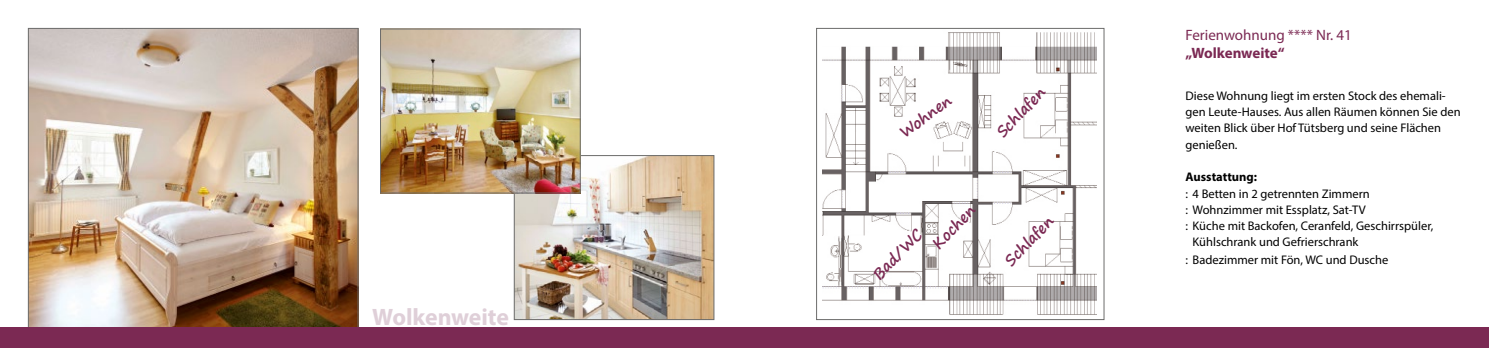
<style>
.page{position:relative;width:1489px;height:348px;background:#fff}
.page>*{position:absolute;margin:0;border:0;box-sizing:border-box;transform-origin:0 0}
.t1{font:700 23.75px "Myriad Pro";letter-spacing:-.005em;color:#dfcfd8}
.t2{font:700 15px/21.4px "Segoe Print";color:#7b2953}
.t3{font:15px "Myriad Pro";color:#7b2953}
.t4{font:700 15px "Myriad Pro";color:#7b2953}
.t5{font:12.5px/16.2px "Myriad Pro";color:#000}
.t6{font:700 12.5px "Myriad Pro";color:#000}
</style>
<div class="page">
<img style="left:30px;top:30px;width:326px;height:297px">
<img style="left:516px;top:157px;width:196px;height:160px">
<div style="left:514px;top:155px;width:200px;height:164px;border:1px solid #6c6c6b"></div>
<img style="left:382px;top:31px;width:196px;height:160px">
<div style="left:380px;top:29px;width:200px;height:164px;border:1px solid #6c6c6b"></div>
<div style="left:0;top:327px;width:1488px;height:20px;background:#7b2953"></div>
<img style="left:822px;top:32px;width:274px;height:283px">
<div style="left:816px;top:28px;width:288px;height:291px;border:1px solid #6c6c6b"></div>
<h1 class="t1" style="left:372px;top:301px;width:138px">Wolkenweite</h1>
<p class="t2" style="left:894px;top:125px;width:62px;rotate:-36deg">Wohnen</p>
<p class="t2" style="left:991px;top:127px;width:64px;rotate:-46deg">Schlafen</p>
<p class="t2" style="left:911px;top:223px;width:56px;text-indent:-64px;rotate:-46deg">Bad/WC<br>Kochen</p>
<p class="t2" style="left:999px;top:255px;width:64px;rotate:-46deg">Schlafen</p>
<p class="t3" style="left:1185px;top:25px;width:168px">Ferienwohnung **** Nr. 41</p>
<p class="t4" style="left:1185px;top:43px;width:101px">„Wolkenweite“</p>
<p class="t5" style="left:1185px;top:87px;width:276px">Diese Wohnung liegt im ersten Stock des ehemali&shy;gen Leute-Hauses. Aus allen Räumen können Sie den weiten Blick über Hof Tütsberg und seine Flächen genießen.</p>
<p class="t6" style="left:1185px;top:168px;width:73px">Ausstattung:</p>
<p class="t5" style="left:1185px;top:185px;width:186px">: 4 Betten in 2 getrennten Zimmern</p>
<p class="t5" style="left:1185px;top:201px;width:182px">: Wohnzimmer mit Essplatz, Sat-TV</p>
<p class="t5" style="left:1185px;top:217px;width:249px">: Küche mit Backofen, Ceranfeld, Geschirrspüler,</p>
<p class="t5" style="left:1192px;top:233px;width:167px">Kühlschrank und Gefrierschrank</p>
<p class="t5" style="left:1185px;top:251px;width:204px">: Badezimmer mit Fön, WC und Dusche</p>
</div>
